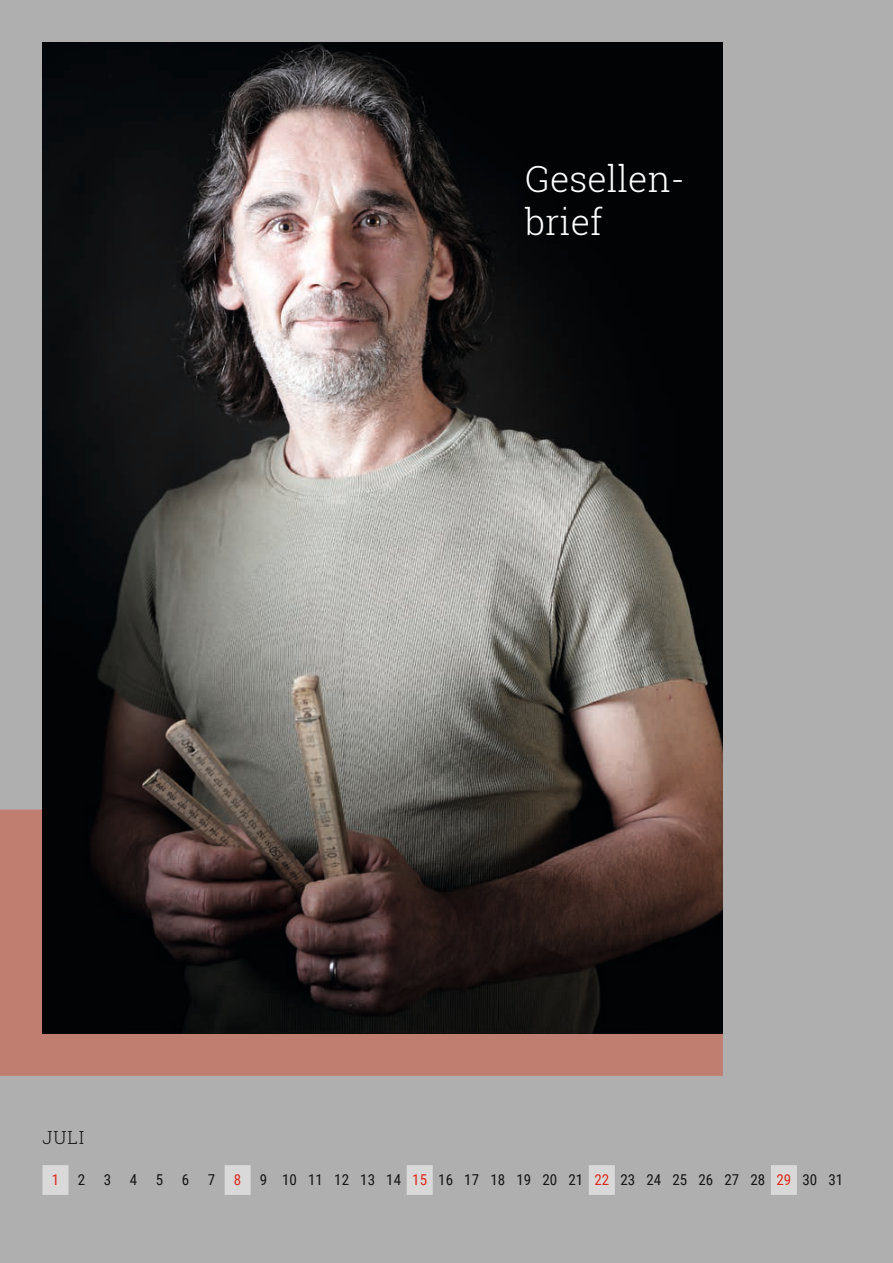
<style>
.page{position:relative;width:893px;height:1263px;background:#afafb0}
.page>*{position:absolute;margin:0;border:0;box-sizing:border-box;transform-origin:0 0}
.t1{font:300 36px/43.2px "Roboto Slab";color:#fff}
.t2{font:300 18px "Roboto Slab";color:#131413}
.t3{font:15px "Roboto Condensed";color:#131413}
.s1{color:#dc2a1b}
</style>
<div class="page">
<div style="left:0;top:809px;width:723px;height:267px;background:#c07e70"></div>
<img style="left:43px;top:43px;width:680px;height:990px">
<svg style="left:43px;top:1165px;width:754px;height:30px"></svg>
<p class="t2" style="left:43px;top:1125px;width:43px">JULI</p>
<h1 class="t1" style="left:525px;top:156px;width:161px">Gesellen&shy;brief</h1>
<p class="t3" style="left:52px;top:1169px;width:793px"><span class="s1">1</span> 2 3 4 5 6 7 <span class="s1">8</span> 9 1011121314<span class="s1">15</span>161718192021<span class="s1">22</span>232425262728<span class="s1">29</span>3031</p>
</div>
